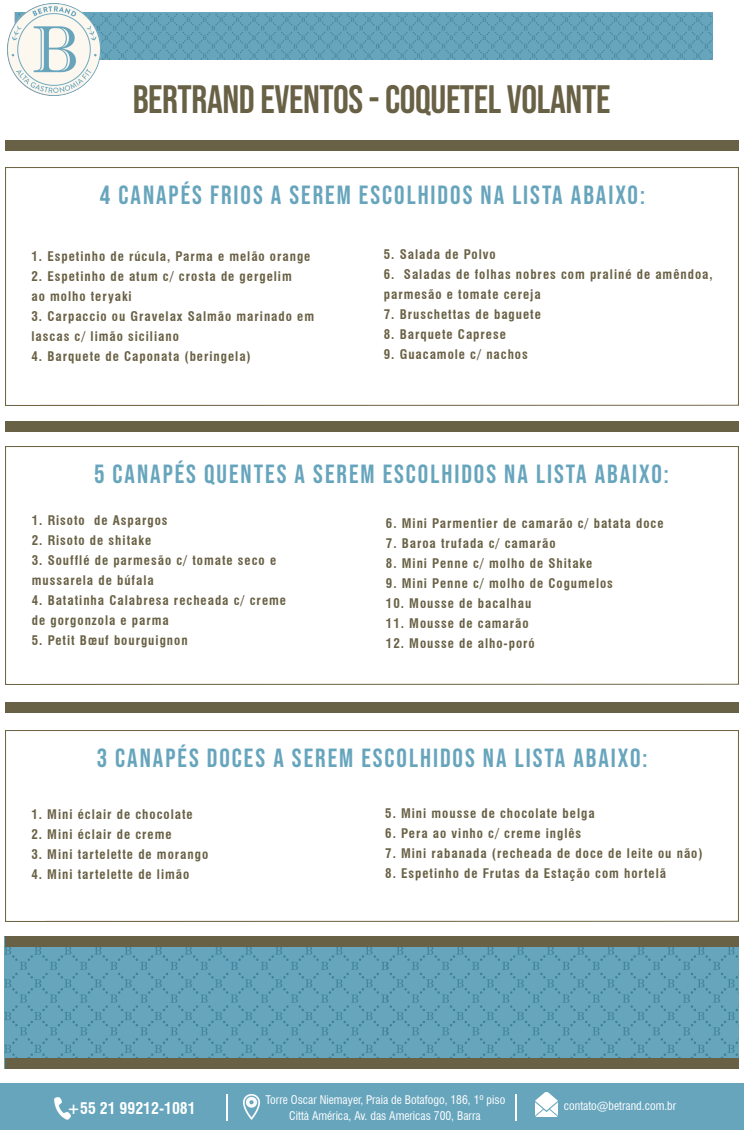
<style>
.page{position:relative;width:744px;height:1146px;background:#fff}
.page>*{position:absolute;margin:0;border:0;box-sizing:border-box;transform-origin:0 0}
.t1{font:39.5px "Bebas Neue";letter-spacing:-.01em;color:#696145}
.t2{font:26.25px "Bebas Neue";letter-spacing:.075em;color:#67a5bd}
.t3{font:700 condensed 15.75px "Swiss 721 BT";color:#fff}
.t4{font:700 condensed 13px/20px "Swiss 721 BT";letter-spacing:.075em;color:#696145}
.t5{font:condensed 11.62px/16.4px "Swiss 721 BT";color:#fff;text-align:center}
</style>
<div class="page">
<img style="left:0;top:41px;width:744px;height:1089px">
<div style="left:739px;top:986px;width:5px;height:96px;background:#fff"></div>
<div style="left:0;top:974px;width:5px;height:96px;background:#fff"></div>
<div style="left:715px;top:13px;width:29px;height:50px;background:#fff"></div>
<div style="left:5px;top:703px;width:734px;height:10px;background:#696145"></div>
<img style="left:5px;top:946px;width:734px;height:113px">
<div style="left:5px;top:1059px;width:734px;height:10px;background:#696145"></div>
<div style="left:5px;top:936px;width:734px;height:10px;background:#696145"></div>
<div style="left:5px;top:422px;width:734px;height:10px;background:#696145"></div>
<div style="left:5px;top:140px;width:734px;height:11px;background:#696145"></div>
<div style="left:0;top:1083px;width:744px;height:46px;background:#67a5bd"></div>
<img style="left:100px;top:12px;width:613px;height:48px">
<div style="left:0;top:60px;width:720px;height:33px;background:#fff"></div>
<div style="left:713px;top:36px;width:27px;height:50px;background:#fff"></div>
<img style="left:8px;top:3px;width:92px;height:93px">
<hr style="left:226px;top:1094px;width:2px;height:27px;background:#fff">
<hr style="left:515px;top:1094px;width:2px;height:27px;background:#fff">
<img style="left:243px;top:1094px;width:16px;height:26px">
<img style="left:535px;top:1092px;width:22px;height:25px">
<img style="left:55px;top:1097px;width:16px;height:22px">
<img style="left:5px;top:167px;width:734px;height:238px">
<img style="left:5px;top:447px;width:734px;height:238px">
<img style="left:5px;top:730px;width:734px;height:191px">
<h1 class="t1" style="left:133px;top:77px;width:479px">BERTRAND EVENTOS - COQUETEL VOLANTE</h1>
<h2 class="t2" style="left:100px;top:180px;width:546px">4 CANAPÉS FRIOS A SEREM ESCOLHIDOS NA LISTA ABAIXO:</h2>
<p class="t4" style="left:32px;top:246px;width:280px">1. Espetinho de rúcula, Parma e melão orange</p>
<p class="t4" style="left:32px;top:266px;width:262px">2. Espetinho de atum c/ crosta de gergelim ao molho teryaki</p>
<p class="t4" style="left:32px;top:306px;width:284px">3. Carpaccio ou Gravelax Salmão marinado em lascas c/ limão siciliano</p>
<p class="t4" style="left:32px;top:346px;width:221px">4. Barquete de Caponata (beringela)</p>
<p class="t4" style="left:384px;top:244px;width:113px">5. Salada de Polvo</p>
<p class="t4" style="left:384px;top:264px;width:330px">6. Saladas de folhas nobres com praliné de amêndoa, parmesão e tomate cereja</p>
<p class="t4" style="left:384px;top:304px;width:159px">7. Bruschettas de baguete</p>
<p class="t4" style="left:384px;top:324px;width:123px">8. Barquete Caprese</p>
<p class="t4" style="left:384px;top:344px;width:145px">9. Guacamole c/ nachos</p>
<h2 class="t2" style="left:94px;top:459px;width:576px">5 CANAPÉS QUENTES A SEREM ESCOLHIDOS NA LISTA ABAIXO:</h2>
<p class="t4" style="left:32px;top:510px;width:137px">1. Risoto de Aspargos</p>
<p class="t4" style="left:32px;top:530px;width:121px">2. Risoto de shitake</p>
<p class="t4" style="left:32px;top:550px;width:246px">3. Soufflé de parmesão c/ tomate seco e mussarela de búfala</p>
<p class="t4" style="left:32px;top:590px;width:256px">4. Batatinha Calabresa recheada c/ creme de gorgonzola e parma</p>
<p class="t4" style="left:32px;top:630px;width:157px">5. Petit Bœuf bourguignon</p>
<p class="t4" style="left:386px;top:513px;width:279px">6. Mini Parmentier de camarão c/ batata doce</p>
<p class="t4" style="left:386px;top:533px;width:171px">7. Baroa trufada c/ camarão</p>
<p class="t4" style="left:386px;top:553px;width:208px">8. Mini Penne c/ molho de Shitake</p>
<p class="t4" style="left:386px;top:573px;width:228px">9. Mini Penne c/ molho de Cogumelos</p>
<p class="t4" style="left:386px;top:593px;width:147px">10. Mousse de bacalhau</p>
<p class="t4" style="left:386px;top:613px;width:144px">11. Mousse de camarão</p>
<p class="t4" style="left:386px;top:633px;width:150px">12. Mousse de alho-poró</p>
<h2 class="t2" style="left:97px;top:743px;width:552px">3 CANAPÉS DOCES A SEREM ESCOLHIDOS NA LISTA ABAIXO:</h2>
<p class="t4" style="left:31px;top:805px;width:163px">1. Mini éclair de chocolate</p>
<p class="t4" style="left:31px;top:825px;width:142px">2. Mini éclair de creme</p>
<p class="t4" style="left:31px;top:845px;width:178px">3. Mini tartelette de morango</p>
<p class="t4" style="left:31px;top:864px;width:159px">4. Mini tartelette de limão</p>
<p class="t4" style="left:385px;top:803px;width:211px">5. Mini mousse de chocolate belga</p>
<p class="t4" style="left:385px;top:823px;width:198px">6. Pera ao vinho c/ creme inglês</p>
<p class="t4" style="left:385px;top:843px;width:319px">7. Mini rabanada (recheada de doce de leite ou não)</p>
<p class="t4" style="left:385px;top:863px;width:282px">8. Espetinho de Frutas da Estação com hortelã</p>
<p class="t3" style="left:67px;top:1098px;width:130px">+55 21 99212-1081</p>
<p class="t5" style="left:265px;top:1091px;width:241px">Torre Oscar Niemayer, Praia de Botafogo, 186, 1º piso<br>Città América, Av. das Americas 700, Barra</p>
<p class="t5" style="left:564px;top:1098px;width:114px">contato@betrand.com.br</p>
</div>
